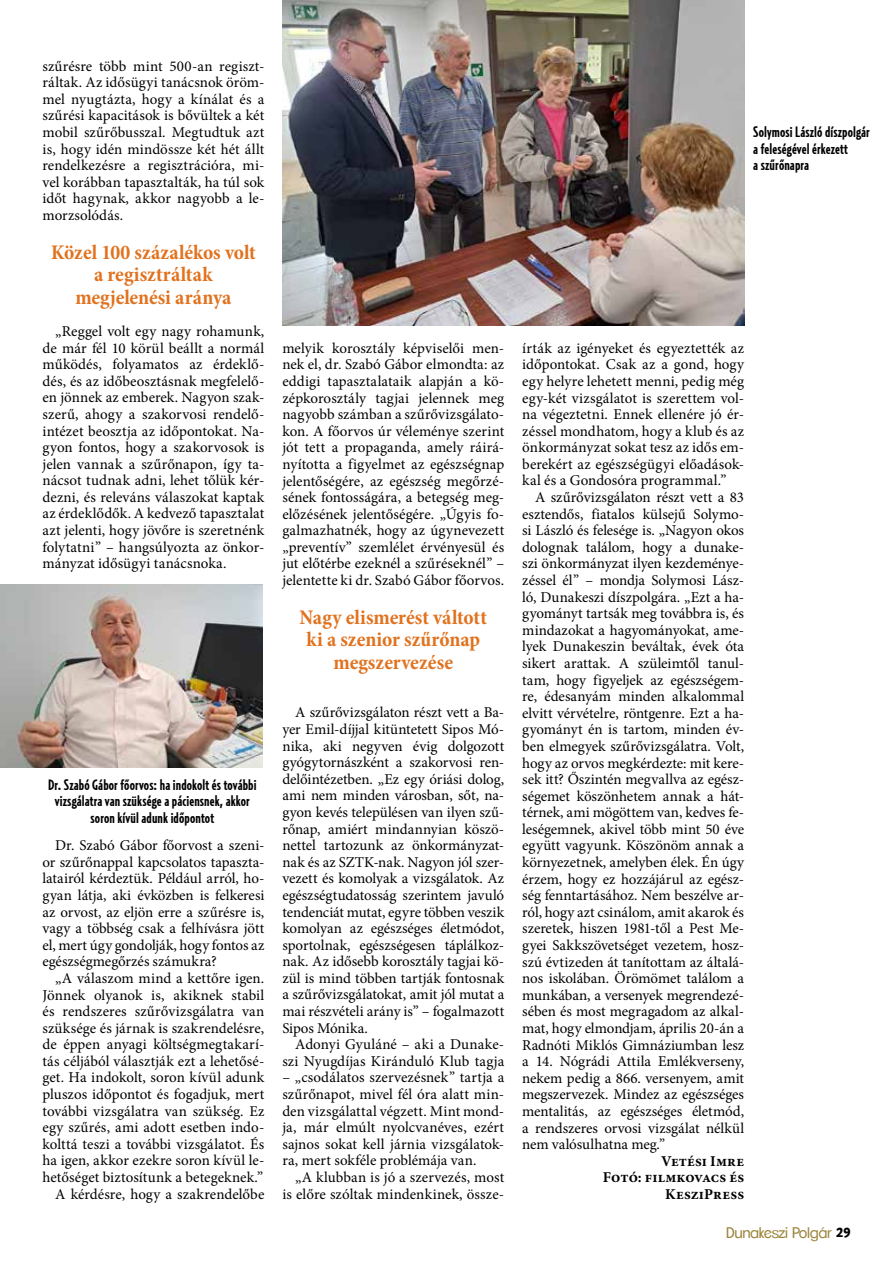
<style>
.page{position:relative;width:893px;height:1263px;background:#fff}
.page>*{position:absolute;margin:0;border:0;box-sizing:border-box;transform-origin:0 0}
.t1{font:700 condensed 21px/22.5px "Minion Pro";color:#e1721e;text-align:center}
.t2{font:15px/16.6px "Minion Pro";letter-spacing:.005em;color:#000;text-align:justify}
.t3{font:700 extra-condensed 15px/16.6px "Relay";letter-spacing:.005em;color:#000}
.t4{font:700 15px/16.6px "Minion Pro";letter-spacing:.01em;color:#000;text-align:right}
.t5{font:15px "Clemente P Dag";letter-spacing:-.02em;color:#9b843a}
.s1{font-family:"Polo Ze 11 K Bold";color:#000}
</style>
<div class="page">
<img style="left:282px;top:0;width:462px;height:325px">
<img style="left:0;top:585px;width:262px;height:182px">
<p class="t2" style="left:43px;top:58px;width:223px">szűrésre több mint 500-an regiszt&shy;ráltak. Az idősügyi tanácsnok öröm&shy;mel nyugtázta, hogy a kínálat és a szűrési kapacitások is bővültek a két mobil szűrőbusszal. Megtudtuk azt is, hogy idén mindössze két hét állt rendelkezésre a regisztrációra, mi&shy;vel korábban tapasztalták, ha túl sok időt hagynak, akkor nagyobb a le&shy;morzsolódás.</p>
<h1 class="t1" style="left:51px;top:241px;width:206px">Közel 100 százalékos volt a regisztráltak megjelenési aránya</h1>
<p class="t2" style="left:43px;top:323px;width:223px;text-indent:13px">„Reggel volt egy nagy rohamunk, de már fél 10 körül beállt a normál működés, folyamatos az érdeklő&shy;dés, és az időbeosztásnak megfelelő&shy;en jönnek az emberek. Nagyon szak&shy;szerű, ahogy a szakorvosi rendelő&shy;intézet beosztja az időpontokat. Na&shy;gyon fontos, hogy a szakorvosok is jelen vannak a szűrőnapon, így ta&shy;nácsot tudnak adni, lehet tőlük kér&shy;dezni, és releváns válaszokat kaptak az érdeklődők. A kedvező tapasztalat azt jelenti, hogy jövőre is szeretnénk folytatni” – hangsúlyozta az önkor&shy;mányzat idősügyi tanácsnoka.</p>
<p class="t3" style="left:48px;top:776px;width:210px;text-align:center">Dr. Szabó Gábor főorvos: ha indokolt és további vizsgálatra van szüksége a páciensnek, akkor soron kívül adunk időpontot</p>
<p class="t2" style="left:43px;top:837px;width:223px;text-indent:13px">Dr. Szabó Gábor főorvost a szeni&shy;or szűrőnappal kapcsolatos tapaszta&shy;latairól kérdeztük. Például arról, ho&shy;gyan látja, aki évközben is felkeresi az orvost, az eljön erre a szűrésre is, vagy a többség csak a felhívásra jött el, mert úgy gondolják, hogy fontos az egészségmegőrzés számukra?</p>
<p class="t2" style="left:43px;top:970px;width:223px;text-align:right">„A válaszom mind a kettőre igen.<br>Jönnek olyanok is, akiknek stabil és rendszeres szűrővizsgálatra van szüksége és járnak is szakrendelésre, de éppen anyagi költségmegtakarí&shy;tás céljából választják ezt a lehetősé&shy;get. Ha indokolt, soron kívül adunk pluszos időpontot és fogadjuk, mert további vizsgálatra van szükség. Ez egy szűrés, ami adott esetben indo&shy;kolttá teszi a további vizsgálatot. És ha igen, akkor ezekre soron kívül le&shy;hetőséget biztosítunk a betegeknek.” A kérdésre, hogy a szakrendelőbe</p>
<p class="t2" style="left:282px;top:340px;width:223px">melyik korosztály képviselői men&shy;nek el, dr. Szabó Gábor elmondta: az eddigi tapasztalataik alapján a kö&shy;zépkorosztály tagjai jelennek meg nagyobb számban a szűrővizsgálato&shy;kon. A főorvos úr véleménye szerint jót tett a propaganda, amely ráirá&shy;nyította a figyelmet az egészségnap jelentőségére, az egészség megőrzé&shy;sének fontosságára, a betegség meg&shy;előzésének jelentőségére. „Úgyis fo&shy;galmazhatnék, hogy az úgynevezett „preventív” szemlélet érvényesül és jut előtérbe ezeknél a szűréseknél” – jelentette ki dr. Szabó Gábor főorvos.</p>
<h1 class="t1" style="left:299px;top:606px;width:189px">Nagy elismerést váltott ki a szenior szűrőnap megszervezése</h1>
<p class="t2" style="left:282px;top:704px;width:223px;text-indent:13px">A szűrővizsgálaton részt vett a Ba&shy;yer Emil-díjjal kitüntetett Sipos Mó&shy;nika, aki negyven évig dolgozott gyógytornászként a szakorvosi ren&shy;delőintézetben. „Ez egy óriási dolog, ami nem minden városban, sőt, na&shy;gyon kevés településen van ilyen szű&shy;rőnap, amiért mindannyian köszö&shy;nettel tartozunk az önkormányzat&shy;nak és az SZTK-nak. Nagyon jól szer&shy;vezett és komolyak a vizsgálatok. Az egészségtudatosság szerintem javuló tendenciát mutat, egyre többen veszik komolyan az egészséges életmódot, sportolnak, egészségesen táplálkoz&shy;nak. Az idősebb korosztály tagjai kö&shy;zül is mind többen tartják fontosnak a szűrővizsgálatokat, amit jól mutat a mai részvételi arány is” – fogalmazott Sipos Mónika.</p>
<p class="t2" style="left:282px;top:1036px;width:223px;text-align:right">Adonyi Gyuláné – aki a Dunake&shy;szi Nyugdíjas Kiránduló Klub tagja</p>
<p class="t2" style="left:282px;top:1069px;width:223px">– „csodálatos szervezésnek” tartja a szűrőnapot, mivel fél óra alatt min&shy;den vizsgálattal végzett. Mint mond&shy;ja, már elmúlt nyolcvanéves, ezért sajnos sokat kell járnia vizsgálatok&shy;ra, mert sokféle problémája van.</p>
<p class="t2" style="left:282px;top:1169px;width:223px;text-align:right">„A klubban is jó a szervezés, most is előre szóltak mindenkinek, össze-</p>
<p class="t3" style="left:753px;top:123px;width:118px">Solymosi László díszpolgár a feleségével érkezett<br>a szűrőnapra</p>
<p class="t2" style="left:522px;top:340px;width:223px">írták az igényeket és egyeztették az időpontokat. Csak az a gond, hogy egy helyre lehetett menni, pedig még egy-két vizsgálatot is szerettem vol&shy;na végeztetni. Ennek ellenére jó ér&shy;zéssel mondhatom, hogy a klub és az önkormányzat sokat tesz az idős em&shy;berekért az egészségügyi előadások&shy;kal és a Gondosóra programmal.”</p>
<p class="t2" style="left:522px;top:489px;width:223px;text-indent:13px">A szűrővizsgálaton részt vett a 83 esztendős, fiatalos külsejű Solymo&shy;si László és felesége is. „Nagyon okos dolognak találom, hogy a dunake&shy;szi önkormányzat ilyen kezdeménye&shy;zéssel él” – mondja Solymosi Lász&shy;ló, Dunakeszi díszpolgára. „Ezt a ha&shy;gyományt tartsák meg továbbra is, és mindazokat a hagyományokat, ame&shy;lyek Dunakeszin beváltak, évek óta sikert arattak. A szüleimtől tanul&shy;tam, hogy figyeljek az egészségem&shy;re, édesanyám minden alkalommal elvitt vérvételre, röntgenre. Ezt a ha&shy;gyományt én is tartom, minden év&shy;ben elmegyek szűrővizsgálatra. Volt, hogy az orvos megkérdezte: mit kere&shy;sek itt? Őszintén megvallva az egész&shy;ségemet köszönhetem annak a hát&shy;térnek, ami mögöttem van, kedves fe&shy;leségemnek, akivel több mint 50 éve együtt vagyunk. Köszönöm annak a környezetnek, amelyben élek. Én úgy érzem, hogy ez hozzájárul az egész&shy;ség fenntartásához. Nem beszélve ar&shy;ról, hogy azt csinálom, amit akarok és szeretek, hiszen 1981-től a Pest Me&shy;gyei Sakkszövetséget vezetem, hos - szú évtizeden át tanítottam az általá&shy;nos iskolában. Örömömet találom a munkában, a versenyek megrendezé&shy;sében és most megragadom az alkal&shy;mat, hogy elmondjam, április 20-án a Radnóti Miklós Gimnáziumban lesz a 14. Nógrádi Attila Emlékverseny, nekem pedig a 866. versenyem, amit megszervezek. Mindez az egészséges mentalitás, az egészséges életmód, a rendszeres orvosi vizsgálat nélkül nem valósulhatna meg.”</p>
<p class="t4" style="left:603px;top:1152px;width:143px">Vetési Imre<br>Fotó: filmkovacs és<br>KesziPress</p>
<p class="t5" style="left:726px;top:1223px;width:126px">Dunakeszi Polgár <span class="s1">29</span></p>
</div>
